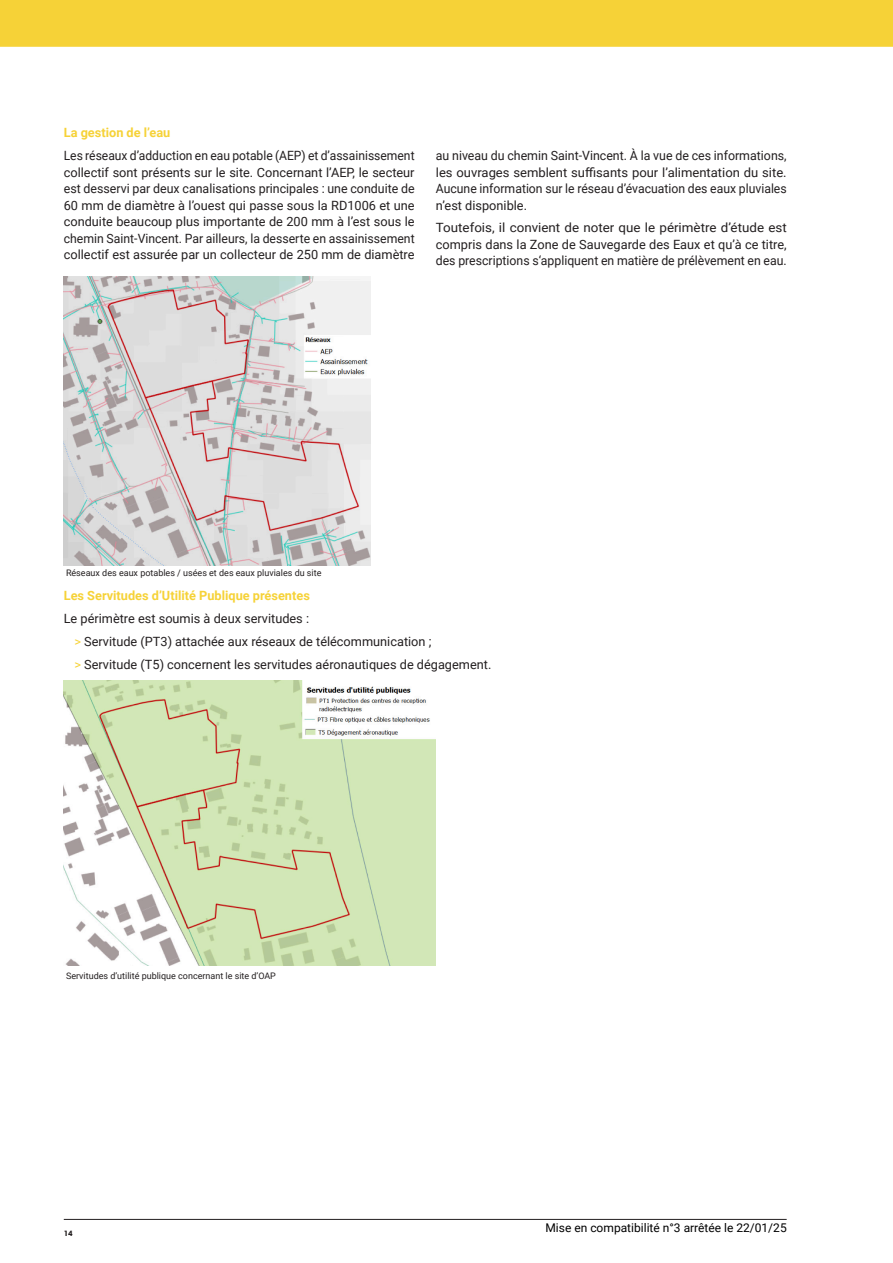
<style>
.page{position:relative;width:893px;height:1263px;background:#fff}
.page>*{position:absolute;margin:0;border:0;box-sizing:border-box;transform-origin:0 0}
.TEXTE{font:12.75px/16.5px "Roboto";color:#231f20;text-align:justify;scale:.95 1}
.TEXTE-2{font:12.75px/16.5px "Roboto";color:#231f20;text-align:justify}
.TEXTE-3{font:12.75px/16.5px "Roboto";color:#231f20;text-align:justify;scale:1.05 1}
.INTER_4{font:700 12.75px "Roboto";color:#f6d237}
.t1{font:12px "Roboto";color:#000}
.LÉGENDES{font:9px "Roboto";color:#231f20}
.t2{font:700 7.5px "Avant Garde IT Cby BT";color:#231f20}
.s1{color:#f6d237}
</style>
<div class="page">
<div style="left:0;top:0;width:893px;height:47px;background:#f6d237"></div>
<hr style="left:64px;top:1219px;width:723px;height:1px;background:#231f20">
<img style="left:64px;top:277px;width:307px;height:288px">
<img style="left:64px;top:680px;width:372px;height:285px">
<p class="INTER_4" style="left:64px;top:124px;width:108px">La gestion de l’eau</p>
<p class="TEXTE" style="left:64px;top:147px;width:371px">Les réseaux d’adduction en eau potable (AEP) et d’assainissement collectif sont présents sur le site. Concernant l’AEP, le secteur est desservi par deux canalisations principales : une conduite de 60 mm de diamètre à l’ouest qui passe sous la RD1006 et une conduite beaucoup plus importante de 200 mm à l’est sous le chemin Saint-Vincent. Par ailleurs, la desserte en assainissement collectif est assurée par un collecteur de 250 mm de diamètre</p>
<p class="TEXTE-2" style="left:436px;top:147px;width:352px">au niveau du chemin Saint-Vincent. À la vue de ces informations, les ouvrages semblent suffisants pour l’alimentation du site.<br>Aucune information sur le réseau d’évacuation des eaux pluviales n’est disponible.</p>
<p class="TEXTE-3" style="left:436px;top:219px;width:336px">Toutefois, il convient de noter que le périmètre d’étude est compris dans la Zone de Sauvegarde des Eaux et qu’à ce titre, des prescriptions s‘appliquent en matière de prélèvement en eau.</p>
<p class="LÉGENDES" style="left:66px;top:567px;width:257px">Réseaux des eaux potables / usées et des eaux pluviales du site</p>
<p class="INTER_4" style="left:64px;top:587px;width:248px">Les Servitudes d’Utilité Publique présentes</p>
<p class="TEXTE-2" style="left:64px;top:610px;width:247px">Le périmètre est soumis à deux servitudes :</p>
<p class="TEXTE-2" style="left:74px;top:633px;width:358px"><span class="s1">&gt;</span> Servitude (PT3) attachée aux réseaux de télécommunication ;</p>
<p class="TEXTE-2" style="left:74px;top:656px;width:418px"><span class="s1">&gt;</span> Servitude (T5) concernent les servitudes aéronautiques de dégagement.</p>
<p class="LÉGENDES" style="left:66px;top:970px;width:211px">Servitudes d’utilité publique concernant le site d’OAP</p>
<p class="t2" style="left:64px;top:1228px;width:10px">14</p>
<p class="t1" style="left:545px;top:1219px;width:243px">Mise en compatibilité n°3 arrêtée le 22/01/25</p>
</div>
